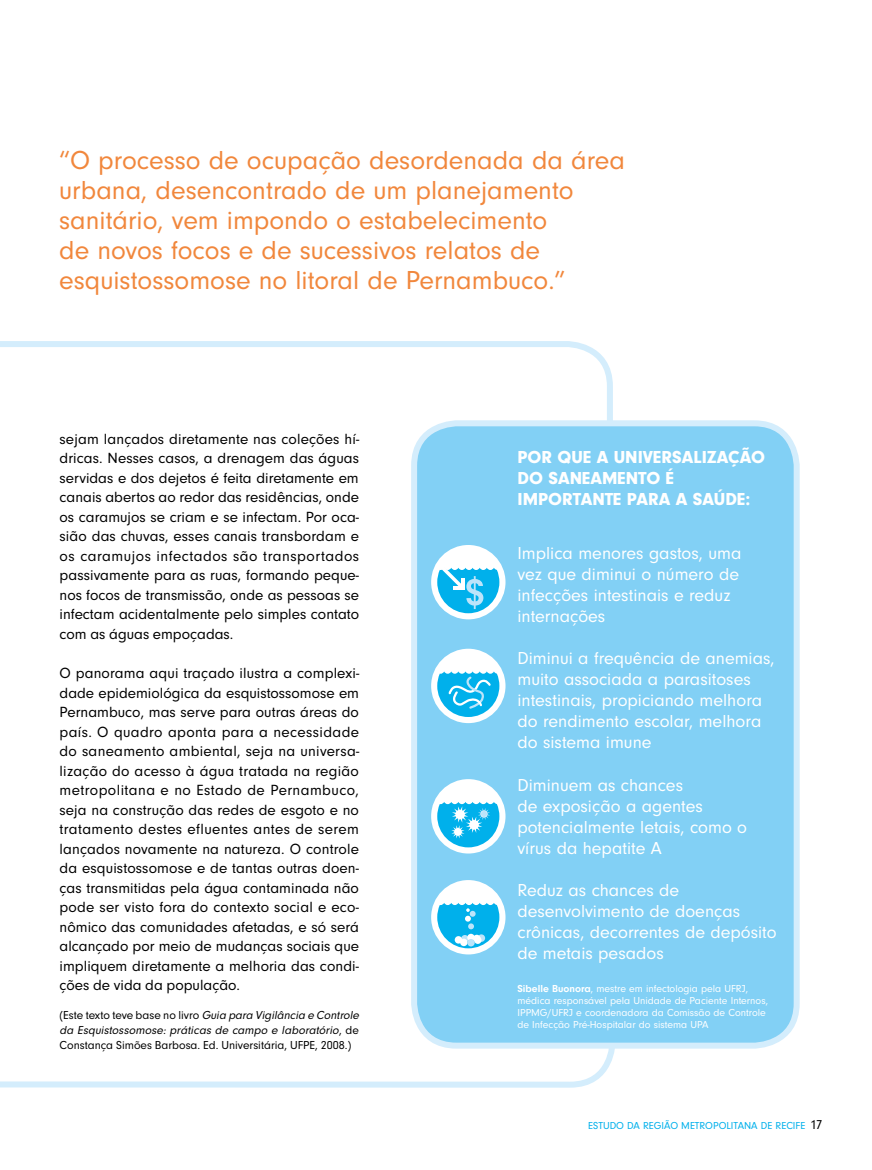
<style>
.page{position:relative;width:872px;height:1170px;background:#fff}
.page>*{position:absolute;margin:0;border:0;box-sizing:border-box;transform-origin:0 0}
.t1{font:27px/30px "Neuzeit Gro T";color:#f1873c}
.t2{font:18px/21px "Neuzeit Gro T";color:#fff}
.t3{font:18px "Neuzeit Gro T Blac";color:#fff}
.t4{font:15.3px/19.5px "Neuzeit Gro T";letter-spacing:.005em;color:#000;text-align:justify}
.t5{font:12px/15px "Neuzeit Gro T";color:#000}
.t6{font:10.5px/12px "Neuzeit Gro T";color:#fff}
.t7{font:10.5px "Neuzeit Gro T";color:#00b0eb}
.s1{font-style:italic}
.s2{font-weight:700}
.s3{font-size:13.5px;color:#000}
</style>
<div class="page">
<svg style="left:0;top:341px;width:618px;height:747px"></svg>
<div style="left:414px;top:423px;width:382px;height:622px;background:#82d0f5;border-radius:43px"></div>
<div style="left:411px;top:420px;width:388px;height:628px;border:6px solid #d4edfc;border-radius:43px"></div>
<div style="left:431px;top:880px;width:74px;height:74px;background:#fff;border-radius:50%"></div>
<div style="left:431px;top:779px;width:74px;height:74px;background:#fff;border-radius:50%"></div>
<div style="left:431px;top:648px;width:74px;height:75px;background:#fff;border-radius:50%"></div>
<div style="left:431px;top:545px;width:74px;height:74px;background:#fff;border-radius:50%"></div>
<svg style="left:437px;top:567px;width:62px;height:46px"></svg>
<svg style="left:437px;top:671px;width:62px;height:46px"></svg>
<svg style="left:437px;top:802px;width:62px;height:45px"></svg>
<svg style="left:437px;top:903px;width:62px;height:45px"></svg>
<svg style="left:461px;top:934px;width:7px;height:8px"></svg>
<div style="left:460px;top:938px;width:7px;height:8px;background:#fff;border-radius:50%"></div>
<svg style="left:467px;top:933px;width:8px;height:8px"></svg>
<svg style="left:473px;top:934px;width:7px;height:8px"></svg>
<div style="left:455px;top:936px;width:7px;height:7px;background:#fff;border-radius:50%"></div>
<div style="left:474px;top:936px;width:7px;height:7px;background:#fff;border-radius:50%"></div>
<div style="left:467px;top:938px;width:8px;height:8px;background:#bce4fa;border-radius:50%"></div>
<h1 class="t1" style="left:59px;top:145px;width:567px">“O processo de ocupação desordenada da área urbana, desencontrado de um planejamento sanitário, vem impondo o estabelecimento<br>de novos focos e de sucessivos relatos de esquistossomose no litoral de Pernambuco.”</h1>
<p class="t4" style="left:60px;top:429px;width:301px">sejam lançados diretamente nas coleções hí&shy;dricas. Nesses casos, a drenagem das águas servidas e dos dejetos é feita diretamente em canais abertos ao redor das residências, onde os caramujos se criam e se infectam. Por oca&shy;sião das chuvas, esses canais transbordam e os caramujos infectados são transportados passivamente para as ruas, formando peque&shy;nos focos de transmissão, onde as pessoas se infectam acidentalmente pelo simples contato com as águas empoçadas.</p>
<p class="t4" style="left:60px;top:663px;width:301px">O panorama aqui traçado ilustra a complexi&shy;dade epidemiológica da esquistossomose em Pernambuco, mas serve para outras áreas do país. O quadro aponta para a necessidade do saneamento ambiental, seja na universa&shy;lização do acesso à água tratada na região metropolitana e no Estado de Pernambuco, seja na construção das redes de esgoto e no tratamento destes efluentes antes de serem lançados novamente na natureza. O controle da esquistossomose e de tantas outras doen&shy;ças transmitidas pela água contaminada não pode ser visto fora do contexto social e eco&shy;nômico das comunidades afetadas, e só será alcançado por meio de mudanças sociais que impliquem diretamente a melhoria das condi&shy;ções de vida da população.</p>
<p class="t5" style="left:60px;top:1007px;width:303px">(Este texto teve base no livro <span class="s1">Guia para Vigilância e Controle da Esquistossomose: práticas de campo e laboratório</span>, d e<br>Constança Simões Barbosa. Ed. Universitária, UFPE</p>
<p class="t5" style="left:315px;top:1037px;width:38px">, 2008.)</p>
<p class="t3" style="left:517px;top:447px;width:13px">POR</p>
<p class="t3" style="left:557px;top:447px;width:67px">QUE A UNIVERS</p>
<p class="t3" style="left:682px;top:447px;width:60px">ALIZAÇÃO</p>
<p class="t3" style="left:517px;top:468px;width:97px">DO SANEAMENTO</p>
<p class="t3" style="left:666px;top:468px;width:8px">É</p>
<p class="t3" style="left:517px;top:489px;width:12px">IMPORT</p>
<p class="t3" style="left:581px;top:489px;width:22px">ANTE</p>
<p class="t3" style="left:627px;top:489px;width:125px">PARA A SAÚDE :</p>
<p class="t2" style="left:517px;top:543px;width:225px">I mplica menores gastos, uma vez que diminui o número de infecções intestinais e reduz internações</p>
<p class="t2" style="left:517px;top:648px;width:259px">Diminui a frequência de anemias, muito associada a parasitoses intestinais, propiciando melhora do rendimento escolar, melhora do sistema imune</p>
<p class="t2" style="left:517px;top:774px;width:231px">Diminuem as chances<br>de exposição a agentes potencialmente letais, como o vírus da hepatite A</p>
<p class="t2" style="left:517px;top:879px;width:261px">Reduz as chances de desenvolvimento de doenças crônicas, decorrentes de depósito de metais pesados</p>
<p class="t6" style="left:517px;top:982px;width:213px"><span class="s2">Sibelle Buonora</span>, mestre em infectologia pela UFRJ</p>
<p class="t6" style="left:517px;top:982px;width:252px;text-indent:228px">, médica responsável pela Unidade de Paciente I nternos,<br>IPPMG</p>
<p class="t6" style="left:517px;top:1006px;width:250px;text-indent:59px">e coordenadora da Comissão de Controle de I nfecção Pré-Hospitalar do sistema UPA</p>
<p class="t6" style="left:547px;top:1006px;width:11px">/UFRJ</p>
<p class="t7" style="left:588px;top:1119px;width:236px">estudo da Região M etropolitana de Recife <span class="s3">17</span></p>
</div>
